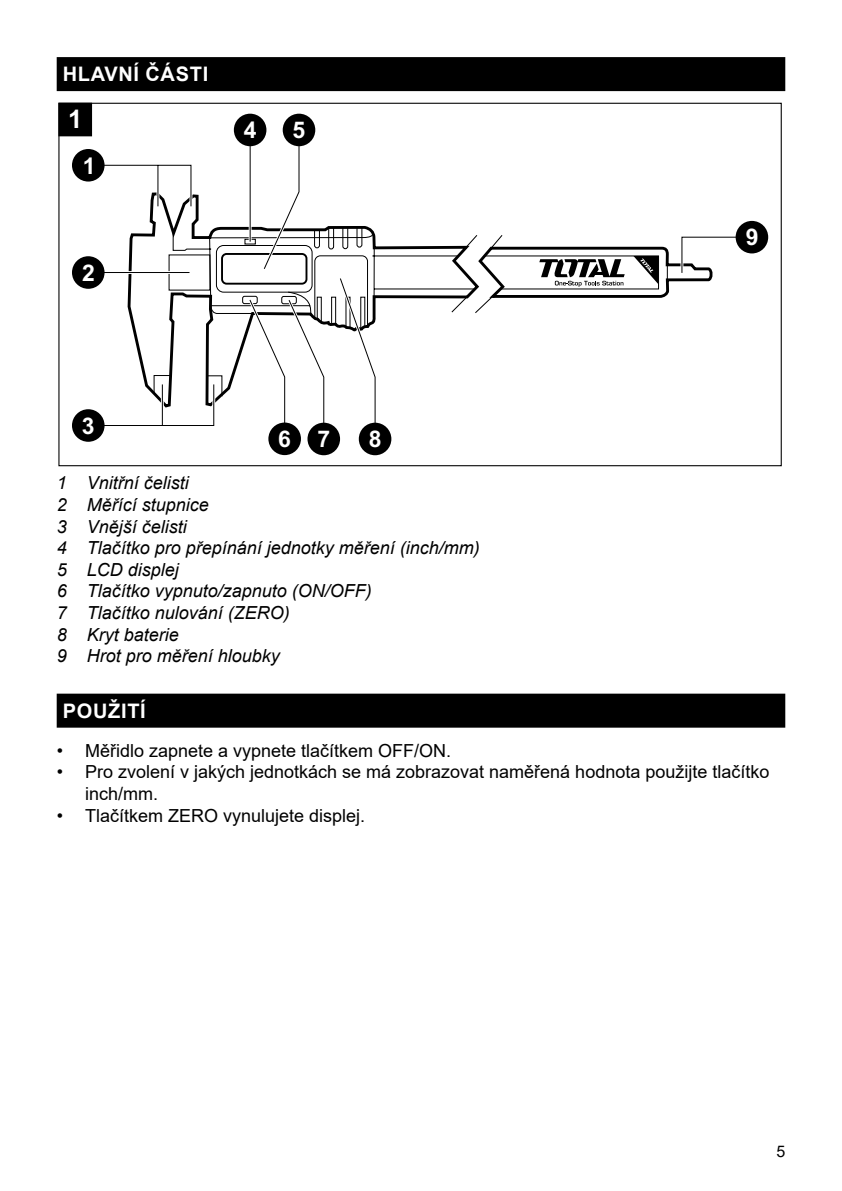
<style>
.page{position:relative;width:842px;height:1191px;background:#fff}
.page>*{position:absolute;margin:0;border:0;box-sizing:border-box;transform-origin:0 0}
.t1{font:700 25.6px "Arial";color:#fff}
.t2{font:700 23px "Arial";color:#fff}
.t3{font:700 20px "Arial";letter-spacing:.035em;color:#fff}
.t4{font:italic 18px/21.6px "Arial";color:#000}
.t5{font:18px/21.6px "Arial";color:#000}
.t6{font:16px "Arial";color:#000}
</style>
<div class="page">
<div style="left:57px;top:57px;width:728px;height:34px;background:#000"></div>
<div style="left:57px;top:693px;width:728px;height:34px;background:#000"></div>
<svg style="left:476px;top:250px;width:236px;height:217px"></svg>
<svg style="left:679px;top:234px;width:76px;height:42px"></svg>
<div style="left:59px;top:103px;width:33px;height:33px;background:#000"></div>
<div style="left:58px;top:103px;width:34px;height:33px;border:1px solid #000"></div>
<div style="left:72px;top:149px;width:33px;height:32px;background:#000;border-radius:50%"></div>
<svg style="left:85px;top:127px;width:574px;height:315px"></svg>
<div style="left:72px;top:256px;width:33px;height:33px;background:#000;border-radius:50%"></div>
<div style="left:736px;top:221px;width:32px;height:32px;background:#000;border-radius:50%"></div>
<div style="left:359px;top:423px;width:32px;height:32px;background:#000;border-radius:50%"></div>
<div style="left:307px;top:423px;width:33px;height:32px;background:#000;border-radius:50%"></div>
<div style="left:268px;top:422px;width:33px;height:33px;background:#000;border-radius:50%"></div>
<div style="left:283px;top:114px;width:32px;height:32px;background:#000;border-radius:50%"></div>
<div style="left:234px;top:114px;width:32px;height:32px;background:#000;border-radius:50%"></div>
<div style="left:72px;top:409px;width:33px;height:33px;background:#000;border-radius:50%"></div>
<p class="t3" style="left:63px;top:60px;width:147px">HLAVNÍ ČÁSTI</p>
<h1 class="t1" style="left:68px;top:105px;width:16px">1</h1>
<p class="t2" style="left:83px;top:152px;width:14px">1</p>
<p class="t2" style="left:82px;top:259px;width:14px">2</p>
<p class="t2" style="left:244px;top:117px;width:14px">4</p>
<p class="t2" style="left:292px;top:116px;width:14px">5</p>
<p class="t2" style="left:82px;top:412px;width:14px">3</p>
<p class="t2" style="left:278px;top:425px;width:53px">6 7</p>
<p class="t2" style="left:369px;top:426px;width:14px">8</p>
<p class="t2" style="left:746px;top:224px;width:14px">9</p>
<p class="t4" style="left:57px;top:472px;width:425px">1 Vnitřní čelisti<br>2 Měřící stupnice<br>3 Vnější čelisti<br>4 Tlačítko pro přepínání jednotky měření (inch/mm)<br>5 LCD displej<br>6 Tlačítko vypnuto/zapnuto (ON/OFF)<br>7 Tlačítko nulování (ZERO)<br>8 Kryt baterie<br>9 Hrot pro měření hloubky</p>
<p class="t3" style="left:63px;top:696px;width:85px">POUŽITÍ</p>
<p class="t5" style="left:57px;top:739px;width:396px">• Měřidlo zapnete a vypnete tlačítkem OFF/ON.</p>
<p class="t5" style="left:85px;top:761px;width:686px;text-indent:-28px">• Pro zvolení v jakých jednotkách se má zobrazovat naměřená hodnota použijte tlačítko inch/mm.</p>
<p class="t5" style="left:57px;top:804px;width:310px">• Tlačítkem ZERO vynulujete displej.</p>
<p class="t6" style="left:776px;top:1140px;width:10px">5</p>
</div>
